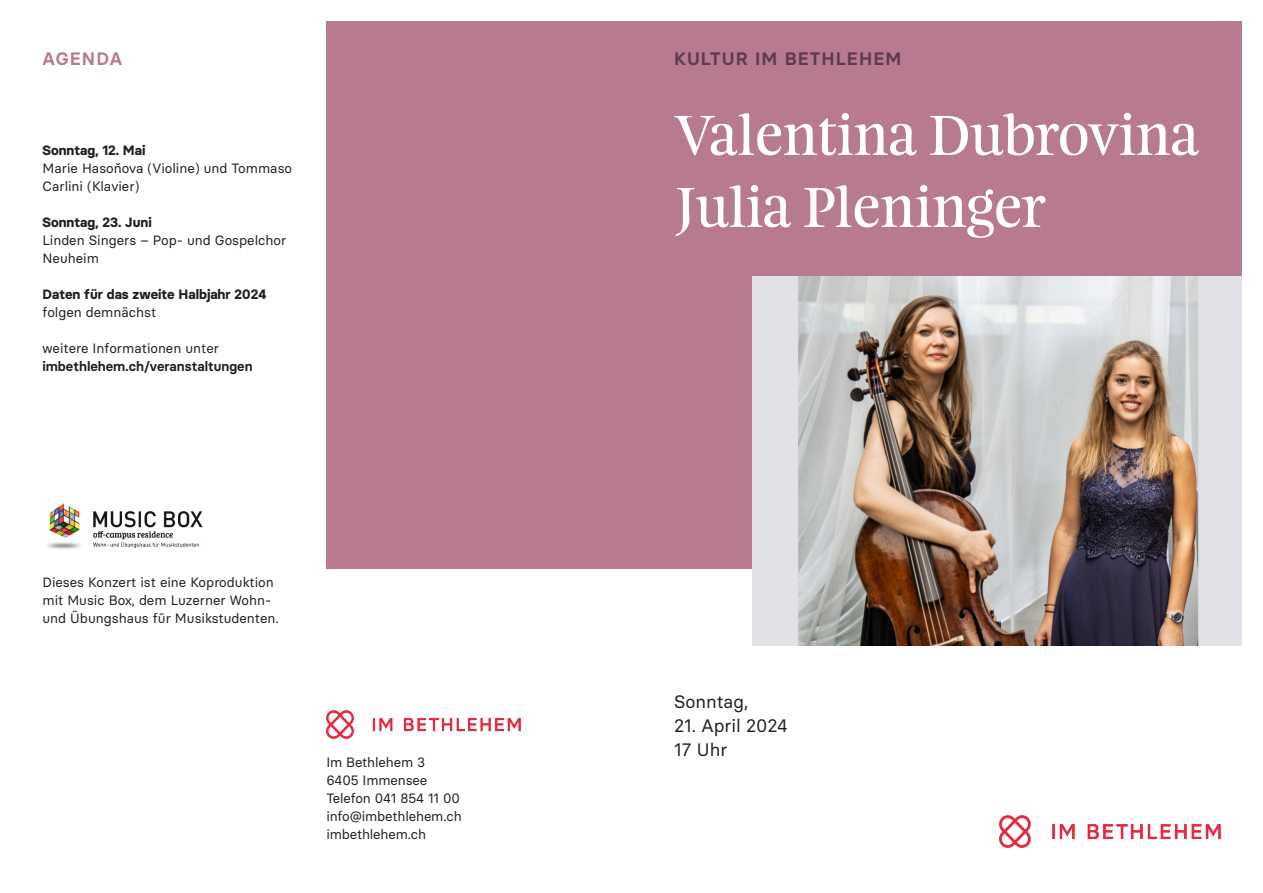
<style>
.page{position:relative;width:1263px;height:893px;background:#fff}
.page>*{position:absolute;margin:0;border:0;box-sizing:border-box;transform-origin:0 0}
.t1{font:51px/72px "Feijoa Display";letter-spacing:.01em;color:#fff}
.t2{font:18px/24px "Basier Circle";color:#231f20}
.t3{font:600 18px "Basier Circle";letter-spacing:.06em;color:#5f3a4a}
.t4{font:600 18px "Basier Circle";letter-spacing:.06em;color:#b77a91}
.t5{font:13.5px/18px "Basier Circle";color:#231f20}
.t6{font:700 13.5px "Basier Circle";color:#231f20}
.t7{font:600 13.5px "Basier Circle";color:#231f20}
</style>
<div class="page">
<img style="left:326px;top:710px;width:195px;height:28px">
<img style="left:47px;top:503px;width:156px;height:46px">
<div style="left:326px;top:21px;width:916px;height:548px;background:#b77a91"></div>
<img style="left:999px;top:816px;width:221px;height:31px">
<img style="left:753px;top:276px;width:489px;height:370px">
<h2 class="t4" style="left:43px;top:48px;width:81px">AGENDA</h2>
<p class="t6" style="left:43px;top:142px;width:104px">Sonntag, 12. Mai</p>
<p class="t5" style="left:43px;top:159px;width:251px">Marie Hasoňova (Violine) und Tommaso<br>Carlini (Klavier)</p>
<p class="t6" style="left:43px;top:214px;width:111px">Sonntag, 23. Juni</p>
<p class="t5" style="left:43px;top:231px;width:245px">Linden Singers – Pop- und Gospelchor<br>Neuheim</p>
<p class="t6" style="left:43px;top:286px;width:225px">Daten für das zweite Halbjahr 2024</p>
<p class="t5" style="left:43px;top:303px;width:115px">folgen demnächst</p>
<p class="t5" style="left:43px;top:339px;width:178px">weitere Informationen unter</p>
<p class="t7" style="left:43px;top:358px;width:212px">imbethlehem.ch/veranstaltungen</p>
<p class="t5" style="left:43px;top:573px;width:238px">Dieses Konzert ist eine Koproduktion mit Music Box, dem Luzerner Wohn&shy;und Übungshaus für Musikstudenten.</p>
<p class="t5" style="left:326px;top:753px;width:137px">Im Bethlehem 3<br>6405 Immensee<br>Telefon 041 854 11 00 info@imbethlehem.ch imbethlehem.ch</p>
<h2 class="t3" style="left:674px;top:48px;width:229px">KULTUR IM BETHLEHEM</h2>
<h1 class="t1" style="left:674px;top:104px;width:526px">Valentina Dubrovina<br>Julia Pleninger</h1>
<h2 class="t2" style="left:674px;top:690px;width:76px">Sonntag,</h2>
<h2 class="t2" style="left:674px;top:714px;width:115px">21. April 2024<br>17 Uhr</h2>
</div>
